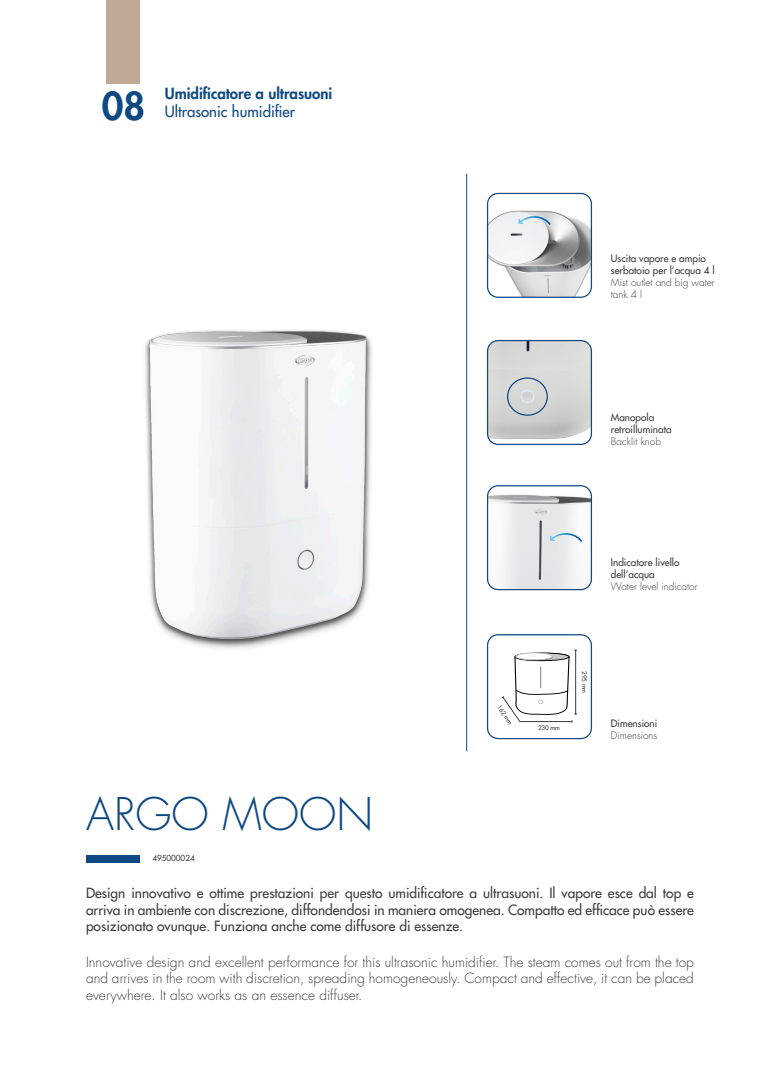
<style>
.page{position:relative;width:780px;height:1088px;background:#fff}
.page>*{position:absolute;margin:0;border:0;box-sizing:border-box;transform-origin:0 0}
.t1{font:300 43.75px "Futura LT";color:#0e4982}
.t2{font:800 37.5px "Futura LT";color:#0e4982}
.t3{font:800 15px "Futura LT";color:#0e4982}
.t4{font:15px "Futura LT";color:#0e4982}
.t5{font:13.75px/16.5px "Futura LT";color:#3d3d3c;text-align:justify}
.t6{font:300 13.75px/16.5px "Futura LT";color:#3d3d3c;text-align:justify}
.t7{font:10px/12px "Futura LT";color:#3d3d3c}
.t8{font:300 10px/12px "Futura LT";color:#3d3d3c}
.t9{font:8.12px "Futura LT";color:#3d3d3c}
.t10{font:6.25px "Futura LT";letter-spacing:-.01em;color:#3d3d3c}
</style>
<div class="page">
<div style="left:107px;top:0;width:33px;height:83px;background:#c1a998"></div>
<hr style="left:466px;top:174px;width:1px;height:577px;background:#0e4982">
<div style="left:86px;top:855px;width:53px;height:8px;background:#0e4982"></div>
<img style="left:145px;top:330px;width:227px;height:319px">
<img style="left:487px;top:342px;width:103px;height:101px">
<div style="left:487px;top:340px;width:105px;height:105px;border:1px solid #0e4982;border-radius:11px"></div>
<img style="left:487px;top:194px;width:103px;height:102px">
<div style="left:487px;top:193px;width:105px;height:105px;border:1px solid #0e4982;border-radius:11px"></div>
<svg style="left:518px;top:216px;width:33px;height:9px"></svg>
<img style="left:487px;top:487px;width:104px;height:103px">
<div style="left:487px;top:485px;width:105px;height:105px;border:1px solid #0e4982;border-radius:11px"></div>
<svg style="left:549px;top:533px;width:33px;height:9px"></svg>
<div style="left:507px;top:377px;width:41px;height:39px;border:1px solid #0e4982;border-radius:50%"></div>
<div style="left:487px;top:634px;width:105px;height:105px;border:1px solid #0e4982;border-radius:11px"></div>
<svg style="left:501px;top:650px;width:76px;height:73px"></svg>
<p class="t2" style="left:102px;top:81px;width:45px">08</p>
<p class="t3" style="left:165px;top:83px;width:169px">Umidificatore a ultrasuoni</p>
<p class="t4" style="left:165px;top:102px;width:132px">Ultrasonic humidifier</p>
<p class="t1" style="left:86px;top:787px;width:289px">ARGO MOON</p>
<p class="t9" style="left:152px;top:853px;width:44px">495000024</p>
<p class="t7" style="left:611px;top:252px;width:105px">Uscita vapore e ampio serbatoio per l’acqua 4 l</p>
<p class="t8" style="left:611px;top:277px;width:105px">Mist outlet and big water tank 4 l</p>
<p class="t7" style="left:611px;top:411px;width:45px">Manopola</p>
<p class="t7" style="left:611px;top:423px;width:62px">retroilluminata</p>
<p class="t8" style="left:611px;top:436px;width:52px">Backlit knob</p>
<p class="t7" style="left:611px;top:556px;width:70px">Indicatore livello</p>
<p class="t7" style="left:611px;top:568px;width:45px">dell’acqua</p>
<p class="t8" style="left:611px;top:581px;width:88px">Water level indicator</p>
<p class="t10" style="left:502px;top:703px;width:23px;rotate:56deg">162 mm</p>
<p class="t10" style="left:538px;top:723px;width:23px">230 mm</p>
<p class="t10" style="left:588px;top:671px;width:23px;rotate:90deg">295 mm</p>
<p class="t7" style="left:611px;top:717px;width:48px">Dimensioni</p>
<p class="t8" style="left:611px;top:730px;width:48px">Dimensions</p>
<p class="t5" style="left:86px;top:885px;width:609px">Design innovativo e ottime prestazioni per questo umidificatore a ultrasuoni. Il vapore esce dal top e arriva in ambiente con discrezione, diffondendosi in maniera omogenea. Compatto ed efficace può essere posizionato ovunque. Funziona anche come diffusore di essenze.</p>
<p class="t6" style="left:86px;top:954px;width:609px">Innovative design and excellent performance for this ultrasonic humidifier. The steam comes out from the top and arrives in the room with discretion, spreading homogeneously. Compact and effective, it can be placed everywhere. It also works as an essence diffuser.</p>
</div>
